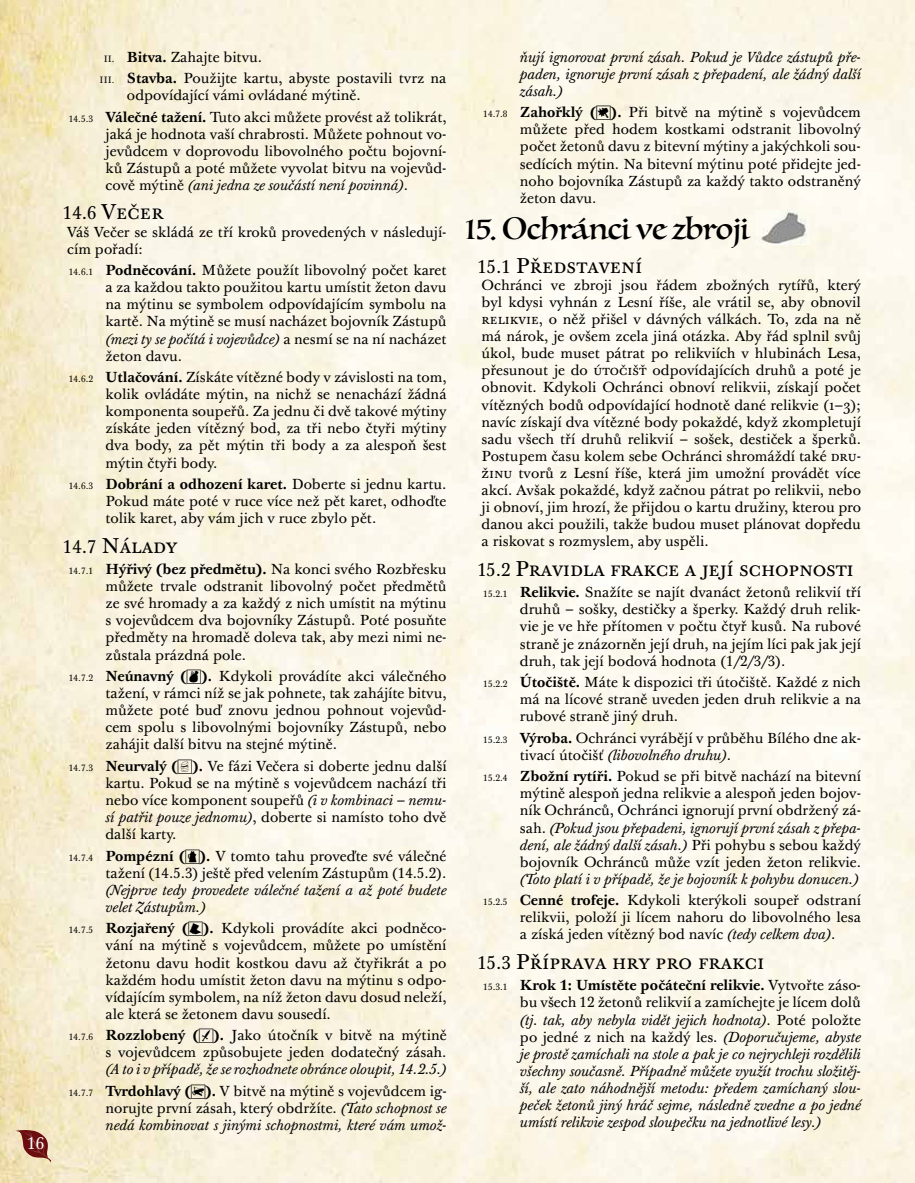
<style>
.page{position:relative;width:915px;height:1183px;background:#fff}
.page>*{position:absolute;margin:0;border:0;box-sizing:border-box;transform-origin:0 0}
.t1{font:30px "Luminari";color:#000}
.t2{font:21px "Baskerville Ten Pro";color:#000}
.t3{font:16.5px "Baskerville Ten Pro";color:#fff}
.t4{font:14.25px/17.1px "Baskerville Ten Pro";color:#000;text-align:justify}
.t5{font:italic 14.25px/17.1px "Baskerville Ten Pro";color:#000;text-align:justify}
.s1{font-size:9px}
.s2{font-weight:700}
.s3{font-style:italic}
.s4{font-size:18px}
.s5{font-style:normal;font-size:9px}
.s6{font-weight:700;font-style:normal}
.s7{font-style:normal}
</style>
<div class="page">
<img style="left:0;top:0;width:914px;height:1182px">
<svg style="left:15px;top:1129px;width:35px;height:33px"></svg>
<img style="left:755px;top:211px;width:54px;height:34px">
<svg style="left:187px;top:669px;width:14px;height:14px"></svg>
<svg style="left:178px;top:759px;width:14px;height:14px"></svg>
<svg style="left:185px;top:848px;width:14px;height:15px"></svg>
<svg style="left:188px;top:921px;width:15px;height:14px"></svg>
<svg style="left:199px;top:1028px;width:14px;height:14px"></svg>
<svg style="left:191px;top:1083px;width:14px;height:15px"></svg>
<p class="t3" style="left:27px;top:1133px;width:19px">16</p>
<p class="t4" style="left:100px;top:47px;width:348px;line-height:21.3px"><span class="s1">II.</span> <span class="s2">Bitva.</span> Zahajte bitvu.<br><span class="s1">III.</span> <span class="s2">Stavba.</span> Použijte kartu, abyste postavili tvrz na</p>
<p class="t4" style="left:69px;top:85px;width:379px;line-height:21.3px;text-indent:58px">odpovídající vámi ovládané mýtině.<br><span class="s1">14.5.3</span> <span class="s2">Válečné tažení.</span> Tuto akci můžete provést až tolikrát,</p>
<p class="t4" style="left:105px;top:126px;width:342px">jaká je hodnota vaší chrabrosti. Můžete pohnout vo&shy;jevůdcem v doprovodu libovolného počtu bojovní&shy;ků Zástupů a poté můžete vyvolat bitvu na vojevůd&shy;cově mýtině <span class="s3">(ani jedna ze součástí není povinná)</span>.</p>
<h2 class="t2" style="left:63px;top:200px;width:102px"><span class="s4">14.6</span> Večer</h2>
<p class="t4" style="left:67px;top:224px;width:381px">Váš Večer se skládá ze tří kroků provedených v následují&shy;cím pořadí:</p>
<p class="t4" style="left:105px;top:262px;width:342px;text-indent:-37px"><span class="s1">14.6.1</span> <span class="s2">Podněcování.</span> Můžete použít libovolný počet karet a za každou takto použitou kartu umístit žeton davu na mýtinu se symbolem odpovídajícím symbolu na kartě. Na mýtině se musí nacházet bojovník Zástupů <span class="s3">(mezi ty se počítá i vojevůdce)</span> a nesmí se na ní nacházet žeton davu.</p>
<p class="t4" style="left:105px;top:369px;width:342px;text-indent:-37px"><span class="s1">14.6.2</span> <span class="s2">Utlačování.</span> Získáte vítězné body v závislosti na tom, kolik ovládáte mýtin, na nichž se nenachází žádná komponenta soupeřů. Za jednu či dvě takové mýtiny získáte jeden vítězný bod, za tři nebo čtyři mýtiny dva body, za pět mýtin tři body a za alespoň šest mýtin čtyři body.</p>
<p class="t4" style="left:105px;top:476px;width:342px;text-indent:-37px"><span class="s1">14.6.3</span> <span class="s2">Dobrání a odhození karet.</span> Doberte si jednu kartu.<br>Pokud máte poté v ruce více než pět karet, odhoďte tolik karet, aby vám jich v ruce zbylo pět.</p>
<h2 class="t2" style="left:63px;top:532px;width:115px"><span class="s4">14.7</span> Nálady</h2>
<p class="t4" style="left:105px;top:561px;width:342px;text-indent:-37px"><span class="s1">14.7.1</span> <span class="s2">Hýřivý (bez předmětu).</span> Na konci svého Rozbřesku můžete trvale odstranit libovolný počet předmětů ze své hromady a za každý z nich umístit na mýtinu s vojevůdcem dva bojovníky Zástupů. Poté posuňte předměty na hromadě doleva tak, aby mezi nimi ne&shy;zůstala prázdná pole.</p>
<p class="t4" style="left:105px;top:668px;width:342px;text-indent:-37px"><span class="s1">14.7.2</span> <span class="s2">Neúnavný ( ).</span> Kdykoli provádíte akci válečného tažení, v rámci níž se jak pohnete, tak zahájíte bitvu, můžete poté buď znovu jednou pohnout vojevůd&shy;cem spolu s libovolnými bojovníky Zástupů, nebo zahájit další bitvu na stejné mýtině.</p>
<p class="t4" style="left:105px;top:757px;width:342px;text-indent:-37px"><span class="s1">14.7.3</span> <span class="s2">Neurvalý ( ).</span> Ve fázi Večera si doberte jednu další kartu. Pokud se na mýtině s vojevůdcem nachází tři nebo více komponent soupeřů <span class="s3">(i v kombinaci – nemu&shy;sí patřit pouze jednomu)</span>, doberte si namísto toho dvě další karty.</p>
<p class="t4" style="left:69px;top:847px;width:379px;text-align:right"><span class="s1">14.7.4</span> <span class="s2">Pompézní ( ).</span> V tomto tahu proveďte své válečné tažení (14.5.3) ještě před velením Zástupům (14.5.2).</p>
<p class="t5" style="left:105px;top:881px;width:342px">(Nejprve tedy provedete válečné tažení a až poté budete velet Zástupům.)</p>
<p class="t4" style="left:105px;top:920px;width:342px;text-indent:-37px"><span class="s1">14.7.5</span> <span class="s2">Rozjařený ( ).</span> Kdykoli provádíte akci podněco&shy;vání na mýtině s vojevůdcem, můžete po umístění žetonu davu hodit kostkou davu až čtyřikrát a po každém hodu umístit žeton davu na mýtinu s odpo&shy;vídajícím symbolem, na níž žeton davu dosud neleží, ale která se žetonem davu sousedí.</p>
<p class="t4" style="left:69px;top:1027px;width:379px;text-align:right"><span class="s1">14.7.6</span> <span class="s2">Rozzlobený ( ).</span> Jako útočník v bitvě na mýtině s vojevůdcem způsobujete jeden dodatečný zásah.</p>
<p class="t5" style="left:69px;top:1058px;width:379px;line-height:21.3px;text-align:right">(A to i v případě, že se rozhodnete obránce oloupit, 14.2.5.)<br><span class="s5">14.7.7</span> <span class="s6">Tvrdohlavý ( ).</span> <span class="s7">V bitvě na mýtině s vojevůdcem ig-</span></p>
<p class="t5" style="left:105px;top:1099px;width:342px"><span class="s7">norujte první zásah, který obdržíte.</span> (Tato schopnost se nedá kombinovat s jinými schopnostmi, které vám umož-</p>
<p class="t5" style="left:519px;top:49px;width:343px">ňují ignorovat první zásah. Pokud je Vůdce zástupů pře&shy;paden, ignoruje první zásah z přepadení, ale žádný další zásah.)</p>
<p class="t4" style="left:519px;top:104px;width:342px;text-indent:-37px"><span class="s1">14.7.8</span> <span class="s2">Zahořklý (</span>★<span class="s2">).</span> Při bitvě na mýtině s vojevůdcem můžete před hodem kostkami odstranit libovolný počet žetonů davu z bitevní mýtiny a jakýchkoli sou&shy;sedících mýtin. Na bitevní mýtinu poté přidejte jed&shy;noho bojovníka Zástupů za každý takto odstraněný žeton davu.</p>
<h1 class="t1" style="left:464px;top:203px;width:285px">15. Ochránci ve zbroji</h1>
<h2 class="t2" style="left:477px;top:253px;width:166px"><span class="s4">15.1</span> Představení</h2>
<p class="t4" style="left:481px;top:277px;width:381px">Ochránci ve zbroji jsou řádem zbožných rytířů, který byl kdysi vyhnán z Lesní říše, ale vrátil se, aby obnovil relikvie, o něž přišel v dávných válkách. To, zda na ně má nárok, je ovšem zcela jiná otázka. Aby řád splnil svůj úkol, bude muset pátrat po relikviích v hlubinách Lesa, přesunout je do útočišť odpovídajících druhů a poté je obnovit. Kdykoli Ochránci obnoví relikvii, získají počet vítězných bodů odpovídající hodnotě dané relikvie (1–3); navíc získají dva vítězné body pokaždé, když zkompletují sadu všech tří druhů relikvií – sošek, destiček a šperků.<br>Postupem času kolem sebe Ochránci shromáždí také dru&shy;žinu tvorů z Lesní říše, která jim umožní provádět více akcí. Avšak pokaždé, když začnou pátrat po relikvii, nebo ji obnoví, jim hrozí, že přijdou o kartu družiny, kterou pro danou akci použili, takže budou muset plánovat dopředu a riskovat s rozmyslem, aby uspěli.</p>
<h2 class="t2" style="left:477px;top:556px;width:378px"><span class="s4">15.2</span> Pravidla frakce a její schopnosti</h2>
<p class="t4" style="left:519px;top:584px;width:342px;text-indent:-37px"><span class="s1">15.2.1</span> <span class="s2">Relikvie.</span> Snažíte se najít dvanáct žetonů relikvií tří druhů – sošky, destičky a šperky. Každý druh relik&shy;vie je ve hře přítomen v počtu čtyř kusů. Na rubové straně je znázorněn její druh, na jejím líci pak jak její druh, tak její bodová hodnota (1/2/3/3).</p>
<p class="t4" style="left:519px;top:674px;width:342px;text-indent:-37px"><span class="s1">15.2.2</span> <span class="s2">Útočiště.</span> Máte k dispozici tři útočiště. Každé z nich má na lícové straně uveden jeden druh relikvie a na rubové straně jiný druh.</p>
<p class="t4" style="left:519px;top:729px;width:342px;text-indent:-37px"><span class="s1">15.2.3</span> <span class="s2">Výroba.</span> Ochránci vyrábějí v průběhu Bílého dne ak&shy;tivací útočišť <span class="s3">(libovolného druhu)</span>.</p>
<p class="t4" style="left:519px;top:768px;width:342px;text-indent:-37px"><span class="s1">15.2.4</span> <span class="s2">Zbožní rytíři.</span> Pokud se při bitvě nachází na bitevní mýtině alespoň jedna relikvie a alespoň jeden bojov&shy;ník Ochránců, Ochránci ignorují první obdržený zá&shy;sah. <span class="s3">(Pokud jsou přepadeni, ignorují první zásah z přepa&shy;dení, ale žádný další zásah.)</span> Při pohybu s sebou každý bojovník Ochránců může vzít jeden žeton relikvie.</p>
<p class="t5" style="left:483px;top:868px;width:379px;line-height:21.3px;text-align:right">(Toto platí i v případě, že je bojovník k pohybu donucen.)<br><span class="s5">15.2.5</span> <span class="s6">Cenné trofeje.</span> <span class="s7">Kdykoli kterýkoli soupeř odstraní</span></p>
<p class="t4" style="left:519px;top:909px;width:342px">relikvii, položí ji lícem nahoru do libovolného lesa a získá jeden vítězný bod navíc <span class="s3">(tedy celkem dva)</span>.</p>
<h2 class="t2" style="left:477px;top:948px;width:289px"><span class="s4">15.3</span> Příprava hry pro frakci</h2>
<p class="t5" style="left:519px;top:976px;width:342px;text-indent:-37px"><span class="s5">15.3.1</span> <span class="s6">Krok 1: Umístěte počáteční relikvie.</span> <span class="s7">Vytvořte záso&shy;bu všech 12 žetonů relikvií a zamíchejte je lícem dolů </span>(tj. tak, aby nebyla vidět jejich hodnota)<span class="s7">. Poté položte po jedné z nich na každý les.</span> (Doporučujeme, abyste je prostě zamíchali na stole a pak je co nejrychleji rozdělili všechny současně. Případně můžete využít trochu složitěj&shy;ší, ale zato náhodnější metodu: předem zamíchaný slou&shy;peček žetonů jiný hráč sejme, následně zvedne a po jedné umístí relikvie zespod sloupečku na jednotlivé lesy.)</p>
</div>
